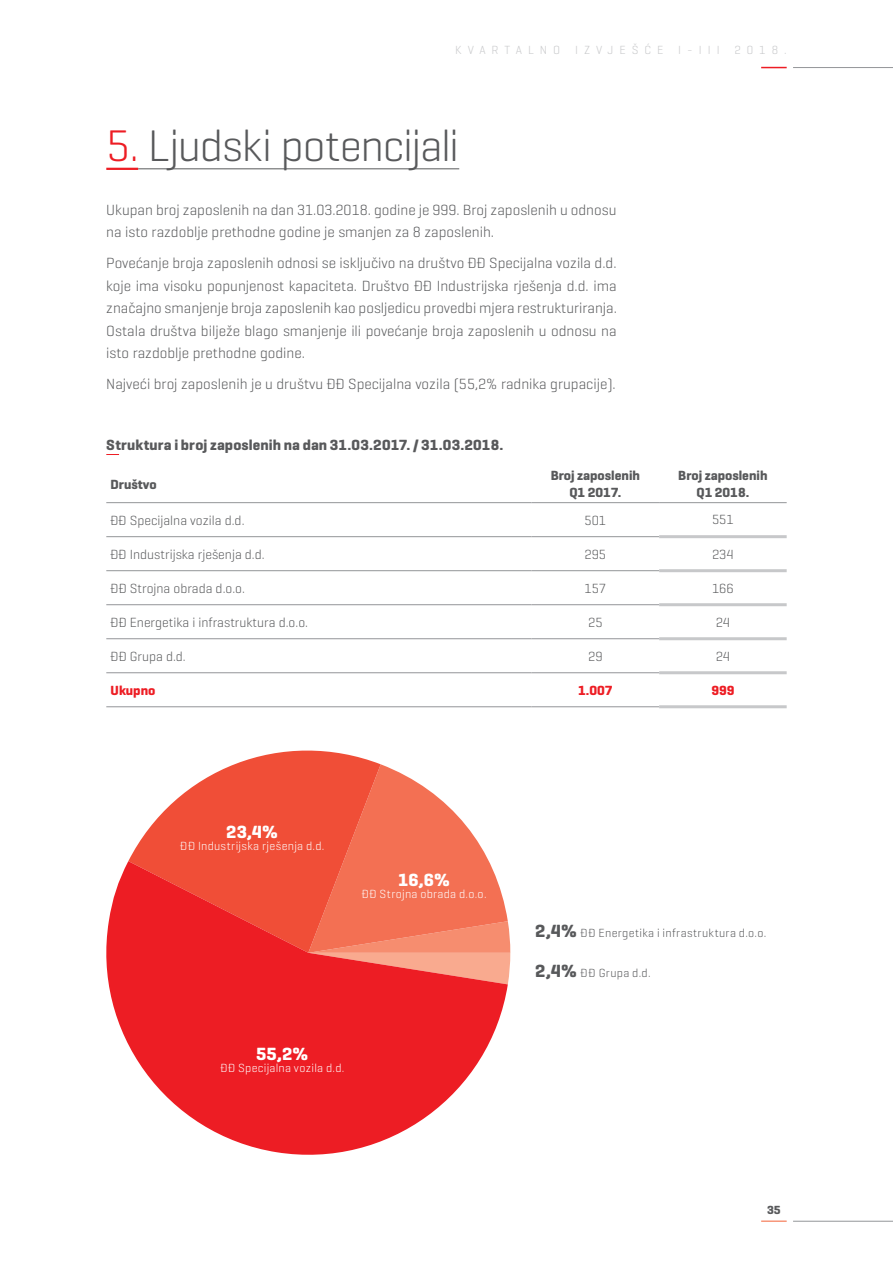
<style>
.page{position:relative;width:893px;height:1263px;background:#fff}
.page>*{position:absolute;margin:0;border:0;box-sizing:border-box;transform-origin:0 0}
.t1{font:300 45px "Geogrotesque";letter-spacing:-.03em;color:#58595b}
.t2{font:700 18px "Geogrotesque";color:#fff}
.t3{font:300 15px/22.5px "Geogrotesque";color:#58595b}
.t4{font:700 15px "Geogrotesque";letter-spacing:.01em;color:#58595b}
.t5{font:300 13.5px "Geogrotesque";color:#58595b}
.t6{font:700 13.5px/16.2px "Geogrotesque";color:#58595b;text-align:center}
.t7{font:700 13.5px "Geogrotesque";color:#ed1d24}
.t8{font:300 12px "Geogrotesque";letter-spacing:.02em;color:#fff}
.t9{font:300 12px "Geogrotesque";letter-spacing:.035em;color:#58595b}
.t10{font:300 12px "Geogrotesque";letter-spacing:.5em;color:#c7c8ca}
.t11{font:700 12px "Geogrotesque";color:#58595b}
.s1{color:#ed1d24}
.s2{font-weight:700;font-size:18px}
</style>
<div class="page">
<hr style="left:793px;top:1221px;width:100px;height:1px;background:#939598">
<hr style="left:761px;top:1220px;width:26px;height:2px;background:#f79679">
<hr style="left:793px;top:67px;width:100px;height:1px;background:#939598">
<svg style="left:761px;top:67px;width:26px;height:1px"></svg>
<svg style="left:381px;top:764px;width:129px;height:219px"></svg>
<svg style="left:128px;top:750px;width:253px;height:111px;fill:#f04e37"></svg>
<svg style="left:106px;top:861px;width:402px;height:294px;fill:#ed1d24"></svg>
<hr style="left:106px;top:168px;width:32px;height:2px;background:#ed1d24">
<hr style="left:138px;top:169px;width:321px;height:1px;background:#58595b">
<svg style="left:106px;top:454px;width:13px;height:1px"></svg>
<hr style="left:531px;top:536px;width:128px;height:1px;background:#939598">
<hr style="left:531px;top:570px;width:128px;height:1px;background:#939598">
<hr style="left:531px;top:604px;width:128px;height:1px;background:#939598">
<hr style="left:531px;top:638px;width:128px;height:1px;background:#939598">
<hr style="left:531px;top:672px;width:128px;height:1px;background:#939598">
<hr style="left:531px;top:706px;width:128px;height:1px;background:#939598">
<hr style="left:659px;top:535px;width:128px;height:3px;background:#c7c8ca">
<hr style="left:659px;top:569px;width:128px;height:3px;background:#c7c8ca">
<hr style="left:659px;top:603px;width:128px;height:3px;background:#c7c8ca">
<hr style="left:659px;top:637px;width:128px;height:3px;background:#c7c8ca">
<hr style="left:659px;top:671px;width:128px;height:3px;background:#c7c8ca">
<hr style="left:659px;top:705px;width:128px;height:3px;background:#c7c8ca">
<hr style="left:531px;top:502px;width:128px;height:1px;background:#939598">
<hr style="left:659px;top:502px;width:128px;height:1px;background:#939598">
<hr style="left:106px;top:502px;width:425px;height:1px;background:#939598">
<hr style="left:106px;top:536px;width:425px;height:1px;background:#939598">
<hr style="left:106px;top:570px;width:425px;height:1px;background:#939598">
<hr style="left:106px;top:604px;width:425px;height:1px;background:#939598">
<hr style="left:106px;top:638px;width:425px;height:1px;background:#939598">
<hr style="left:106px;top:672px;width:425px;height:1px;background:#939598">
<hr style="left:106px;top:706px;width:425px;height:1px;background:#939598">
<p class="t10" style="left:455px;top:42px;width:333px">KVARTALNO IZVJEŠĆE I-III 2018.</p>
<h1 class="t1" style="left:106px;top:118px;width:354px"><span class="s1">5.</span> Ljudski potencijali</h1>
<p class="t3" style="left:106px;top:198px;width:512px">Ukupan broj zaposlenih na dan 31.03.2018. godine je 999. Broj zaposlenih u odnosu na isto razdoblje prethodne godine je smanjen za 8 zaposlenih.</p>
<p class="t3" style="left:106px;top:251px;width:512px;text-align:justify">Povećanje broja zaposlenih odnosi se isključivo na društvo ĐĐ Specijalna vozila d.d. koje ima visoku popunjenost kapaciteta. Društvo ĐĐ Industrijska rješenja d.d. ima značajno smanjenje broja zaposlenih kao posljedicu provedbi mjera restrukturiranja.<br>Ostala društva bilježe blago smanjenje ili povećanje broja zaposlenih u odnosu na isto razdoblje prethodne godine.</p>
<p class="t3" style="left:106px;top:372px;width:511px">Najveći broj zaposlenih je u društvu ĐĐ Specijalna vozila (55,2% radnika grupacije).</p>
<p class="t4" style="left:106px;top:435px;width:399px">Struktura i broj zaposlenih na dan 31.03.2017. / 31.03.2018.</p>
<p class="t6" style="left:111px;top:476px;width:48px">Društvo</p>
<p class="t6" style="left:551px;top:468px;width:91px">Broj zaposlenih<br>Q1 2017.</p>
<p class="t6" style="left:678px;top:468px;width:91px">Broj zaposlenih<br>Q1 2018.</p>
<p class="t5" style="left:111px;top:512px;width:135px">ĐĐ Specijalna vozila d.d.</p>
<p class="t5" style="left:584px;top:512px;width:23px">501</p>
<p class="t5" style="left:712px;top:511px;width:23px">551</p>
<p class="t5" style="left:111px;top:546px;width:156px">ĐĐ Industrijska rješenja d.d.</p>
<p class="t5" style="left:584px;top:546px;width:23px">295</p>
<p class="t5" style="left:712px;top:546px;width:23px">234</p>
<p class="t5" style="left:111px;top:580px;width:136px">ĐĐ Strojna obrada d.o.o.</p>
<p class="t5" style="left:584px;top:580px;width:23px">157</p>
<p class="t5" style="left:712px;top:580px;width:23px">166</p>
<p class="t5" style="left:111px;top:614px;width:199px">ĐĐ Energetika i infrastruktura d.o.o.</p>
<p class="t5" style="left:588px;top:614px;width:16px">25</p>
<p class="t5" style="left:716px;top:614px;width:16px">24</p>
<p class="t5" style="left:111px;top:648px;width:77px">ĐĐ Grupa d.d.</p>
<p class="t5" style="left:588px;top:648px;width:16px">29</p>
<p class="t5" style="left:716px;top:648px;width:16px">24</p>
<p class="t7" style="left:111px;top:682px;width:46px">Ukupno</p>
<p class="t7" style="left:578px;top:682px;width:36px">1.007</p>
<p class="t7" style="left:711px;top:682px;width:25px">999</p>
<p class="t2" style="left:226px;top:821px;width:54px">23,4%</p>
<p class="t8" style="left:180px;top:838px;width:146px">ĐĐ Industrijska rješenja d.d.</p>
<p class="t2" style="left:398px;top:869px;width:54px">16,6%</p>
<p class="t8" style="left:362px;top:886px;width:126px">ĐĐ Strojna obrada d.o.o.</p>
<p class="t2" style="left:256px;top:1042px;width:54px">55,2%</p>
<p class="t8" style="left:220px;top:1060px;width:125px">ĐĐ Specijalna vozila d.d.</p>
<p class="t9" style="left:535px;top:925px;width:233px"><span class="s2">2,4%</span> ĐĐ Energetika i infrastruktura d.o.o.</p>
<p class="t9" style="left:535px;top:966px;width:117px"><span class="s2">2,4%</span> ĐĐ Grupa d.d.</p>
<p class="t11" style="left:767px;top:1203px;width:15px">35</p>
</div>
